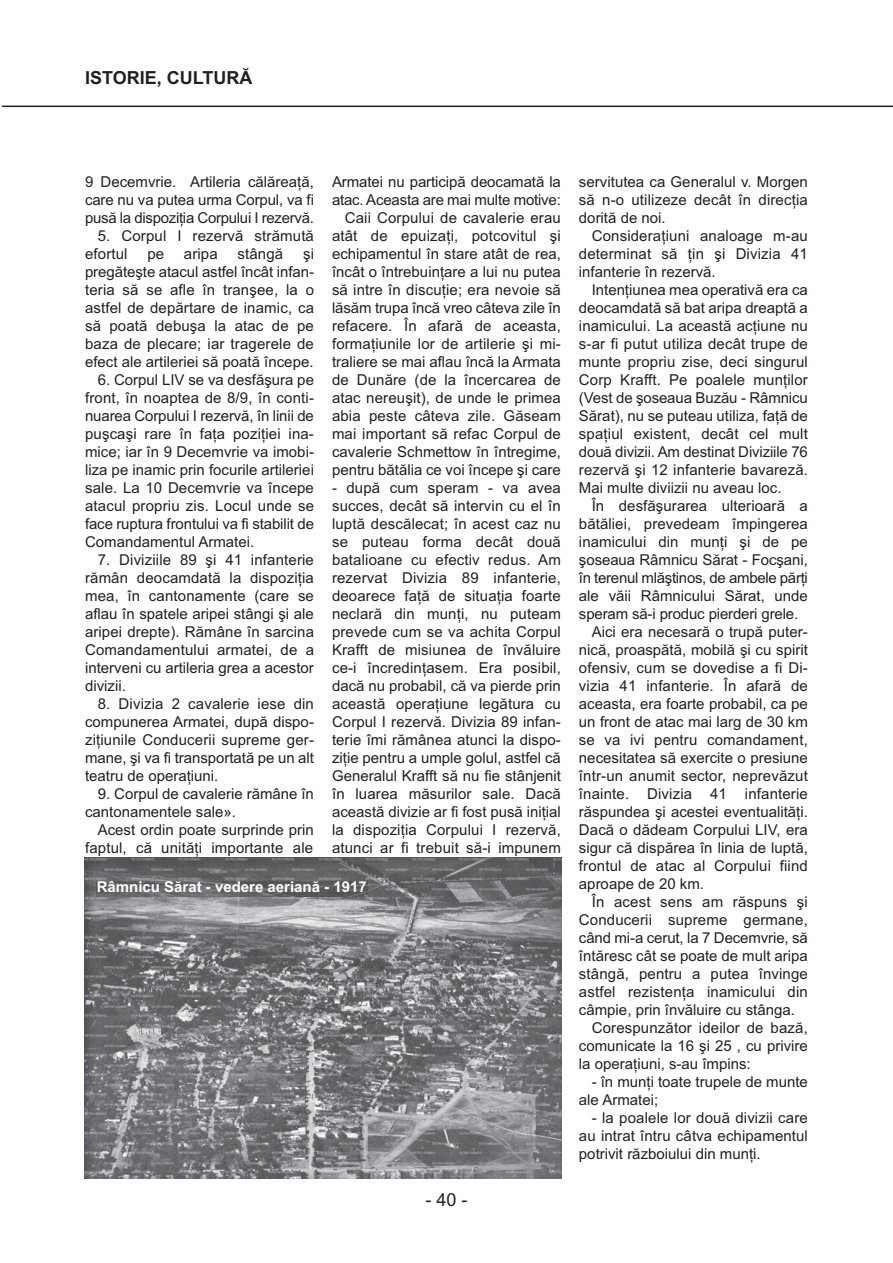
<style>
.page{position:relative;width:893px;height:1263px;background:#fff}
.page>*{position:absolute;margin:0;border:0;box-sizing:border-box;transform-origin:0 0}
.t1{font:700 18px "Arial";color:#231f20}
.t2{font:18px "Arial";color:#231f20}
.t3{font:15px/18px "Arial";color:#231f20;text-align:justify}
.t4{font:15px "Arial";letter-spacing:-.02em;color:#231f20}
.t5{font:700 15px "Arial";color:#fff}
</style>
<div class="page">
<hr style="left:2px;top:106px;width:891px;height:1px;background:#231f20">
<img style="left:84px;top:858px;width:477px;height:321px">
<img style="left:97px;top:881px;width:271px;height:15px">
<p class="t1" style="left:85px;top:67px;width:169px">ISTORIE, CULTURĂ</p>
<p class="t3" style="left:85px;top:173px;width:230px">9 Decemvrie. Artileria călăreaţă, care nu va putea urma Corpul, va fi pusă la dispoziţia Corpului I rezervă.</p>
<p class="t3" style="left:85px;top:227px;width:230px;text-indent:13px">5. Corpul I rezervă strămută efortul</p>
<p class="t3" style="left:147px;top:245px;width:18px">pe</p>
<p class="t3" style="left:184px;top:245px;width:35px">aripa</p>
<p class="t3" style="left:238px;top:245px;width:47px">stângă</p>
<p class="t3" style="left:85px;top:245px;width:230px;text-indent:218px">şi pregăteşte atacul astfel încât infan&shy;teria să se afle în tranşee, la o astfel de depărtare de inamic, ca să poată debuşa la atac de pe baza de plecare; iar tragerele de efect ale artileriei să poată începe.</p>
<p class="t3" style="left:85px;top:371px;width:230px;text-indent:13px">6. Corpul LIV se va desfăşura pe front, în noaptea de 8/9, în conti&shy;nuarea Corpului I rezervă, în linii de puşcaşi rare în faţa poziţiei ina&shy;mice; iar în 9 Decemvrie va imobi&shy;liza pe inamic prin focurile artileriei sale. La 10 Decemvrie va începe atacul propriu zis. Locul unde se face ruptura frontului va fi stabilit de Comandamentul Armatei.</p>
<p class="t3" style="left:85px;top:551px;width:230px;text-indent:13px">7. Diviziile 89 şi 41 infanterie rămân deocamdată la dispoziţia mea, în cantonamente (care se aflau în spatele aripei stângi şi ale aripei drepte). Rămâne în sarcina Comandamentului armatei, de a interveni cu artileria grea a acestor divizii.</p>
<p class="t3" style="left:85px;top:695px;width:230px;text-indent:13px">8. Divizia 2 cavalerie iese din compunerea Armatei, după dispo&shy;ziţiunile Conducerii supreme ger&shy;mane, şi va fi transportată pe un alt teatru de operaţiuni.</p>
<p class="t3" style="left:98px;top:785px;width:218px">9. Corpul de cavalerie rămâne în</p>
<p class="t3" style="left:85px;top:803px;width:152px">cantonamentele sale».</p>
<p class="t3" style="left:98px;top:821px;width:218px">Acest ordin poate surprinde prin</p>
<p class="t3" style="left:85px;top:839px;width:230px">faptul, că unităţi importante ale</p>
<p class="t3" style="left:332px;top:173px;width:230px;text-align:right">Armatei nu participă deocamată la atac. Aceasta are mai multe motive:<br>Caii Corpului de cavalerie erau atât de epuizaţi, potcovitul şi echipamentul în stare atât de rea, încât o întrebuinţare a lui nu putea să intre în discuţie; era nevoie să lăsăm trupa încă vreo câteva zile în refacere. În afară de aceasta, formaţiunile lor de artilerie şi mi&shy;traliere se mai aflau încă la Armata de Dunăre (de la încercarea de atac nereuşit), de unde le primea abia peste câteva zile. Găseam mai important să refac Corpul de cavalerie Schmettow în întregime, pentru bătălia ce voi începe şi care</p>
<p class="t3" style="left:332px;top:479px;width:230px">- după cum speram - va avea succes, decât să intervin cu el în luptă descălecat; în acest caz nu se puteau forma decât două batalioane cu efectiv redus. Am rezervat Divizia 89 infanterie, deoarece faţă de situaţia foarte neclară din munţi, nu puteam prevede cum se va achita Corpul Krafft de misiunea de învăluire ce-i încredinţasem. Era posibil, dacă nu probabil, că va pierde prin această operaţiune legătura cu Corpul I rezervă. Divizia 89 infan&shy;terie îmi rămânea atunci la dispo&shy;ziţie pentru a umple golul, astfel că Generalul Krafft să nu fie stânjenit în luarea măsurilor sale. Dacă această divizie ar fi fost pusă iniţial la dispoziţia Corpului I rezervă, atunci ar fi trebuit să-i impunem</p>
<p class="t5" style="left:97px;top:878px;width:272px">Râmnicu Sărat - vedere aeriană - 1917</p>
<p class="t2" style="left:425px;top:1189px;width:44px">-40-</p>
<p class="t3" style="left:579px;top:173px;width:230px">servitutea ca Generalul v. Morgen</p>
<p class="t3" style="left:579px;top:191px;width:230px">să n-o utilizeze decât în direcţia</p>
<p class="t3" style="left:579px;top:209px;width:88px">dorită de noi.</p>
<p class="t3" style="left:592px;top:227px;width:218px">Consideraţiuni analoage m-au</p>
<p class="t3" style="left:579px;top:245px;width:230px">determinat să ţin şi Divizia 41</p>
<p class="t3" style="left:579px;top:263px;width:138px">infanterie în rezervă.</p>
<p class="t3" style="left:592px;top:281px;width:218px">Intenţiunea mea operativă era ca</p>
<p class="t3" style="left:579px;top:299px;width:230px">deocamdată să bat aripa dreaptă a</p>
<p class="t3" style="left:579px;top:317px;width:230px">inamicului. La această acţiune nu</p>
<p class="t3" style="left:579px;top:335px;width:230px">s-ar fi putut utiliza decât trupe de</p>
<p class="t3" style="left:579px;top:353px;width:230px">munte propriu zise, deci singurul</p>
<p class="t3" style="left:579px;top:371px;width:230px">Corp Krafft. Pe poalele munţilor</p>
<p class="t3" style="left:579px;top:389px;width:230px">(Vest de şoseaua Buzău - Râmnicu</p>
<p class="t3" style="left:579px;top:407px;width:230px">Sărat), nu se puteau utiliza, faţă de</p>
<p class="t3" style="left:579px;top:425px;width:230px">spaţiul existent, decât cel mult</p>
<p class="t3" style="left:579px;top:443px;width:230px">două divizii. Am destinat Diviziile 76</p>
<p class="t3" style="left:579px;top:461px;width:230px">rezervă şi 12 infanterie bavareză.</p>
<p class="t3" style="left:579px;top:479px;width:204px">Mai multe diviizii nu aveau loc.</p>
<p class="t3" style="left:592px;top:497px;width:218px">În desfăşurarea ulterioară a</p>
<p class="t3" style="left:579px;top:515px;width:230px">bătăliei, prevedeam împingerea</p>
<p class="t3" style="left:579px;top:533px;width:230px">inamicului din munţi şi de pe</p>
<p class="t3" style="left:579px;top:551px;width:230px">şoseaua Râmnicu Sărat - Focşani,</p>
<p class="t4" style="left:579px;top:569px;width:230px">în terenul mlăştinos, de ambele părţi</p>
<p class="t3" style="left:579px;top:587px;width:230px">ale văii Râmnicului Sărat, unde</p>
<p class="t3" style="left:579px;top:605px;width:221px">speram să-i produc pierderi grele.</p>
<p class="t3" style="left:592px;top:623px;width:218px">Aici era necesară o trupă puter-</p>
<p class="t3" style="left:579px;top:641px;width:230px">nică, proaspătă, mobilă şi cu spirit</p>
<p class="t3" style="left:579px;top:659px;width:230px">ofensiv, cum se dovedise a fi Di-</p>
<p class="t3" style="left:579px;top:677px;width:230px">vizia 41 infanterie. În afară de</p>
<p class="t3" style="left:579px;top:695px;width:230px">aceasta, era foarte probabil, ca pe</p>
<p class="t3" style="left:579px;top:713px;width:230px">un front de atac mai larg de 30 km</p>
<p class="t3" style="left:579px;top:731px;width:230px">se va ivi pentru comandament,</p>
<p class="t3" style="left:579px;top:749px;width:230px">necesitatea să exercite o presiune</p>
<p class="t3" style="left:579px;top:767px;width:230px">într-un anumit sector, neprevăzut</p>
<p class="t3" style="left:579px;top:785px;width:230px">înainte. Divizia 41 infanterie</p>
<p class="t3" style="left:579px;top:803px;width:230px">răspundea şi acestei eventualităţi.</p>
<p class="t3" style="left:579px;top:821px;width:230px">Dacă o dădeam Corpului LIV, era</p>
<p class="t3" style="left:579px;top:839px;width:230px">sigur că dispărea în linia de luptă,</p>
<p class="t3" style="left:579px;top:857px;width:230px">frontul de atac al Corpului fiind</p>
<p class="t3" style="left:579px;top:875px;width:127px">aproape de 20 km.</p>
<p class="t3" style="left:592px;top:893px;width:218px">În acest sens am răspuns şi</p>
<p class="t3" style="left:579px;top:911px;width:230px">Conducerii supreme germane,</p>
<p class="t3" style="left:579px;top:929px;width:230px">când mi-a cerut, la 7 Decemvrie, să</p>
<p class="t3" style="left:579px;top:947px;width:230px">întăresc cât se poate de mult aripa</p>
<p class="t3" style="left:579px;top:965px;width:230px">stângă, pentru a putea învinge</p>
<p class="t3" style="left:579px;top:983px;width:230px">astfel rezistenţa inamicului din</p>
<p class="t3" style="left:579px;top:1001px;width:217px">câmpie, prin învăluire cu stânga.</p>
<p class="t3" style="left:592px;top:1019px;width:218px">Corespunzător ideilor de bază,</p>
<p class="t3" style="left:579px;top:1037px;width:230px">comunicate la 16 şi 25 , cu privire</p>
<p class="t3" style="left:579px;top:1055px;width:173px">la operaţiuni, s-au împins:</p>
<p class="t3" style="left:579px;top:1073px;width:230px;text-indent:13px">- în munţi toate trupele de munte ale Armatei;</p>
<p class="t3" style="left:579px;top:1109px;width:230px;text-indent:13px">- la poalele lor două divizii care au intrat întru câtva echipamentul potrivit războiului din munţi.</p>
</div>
